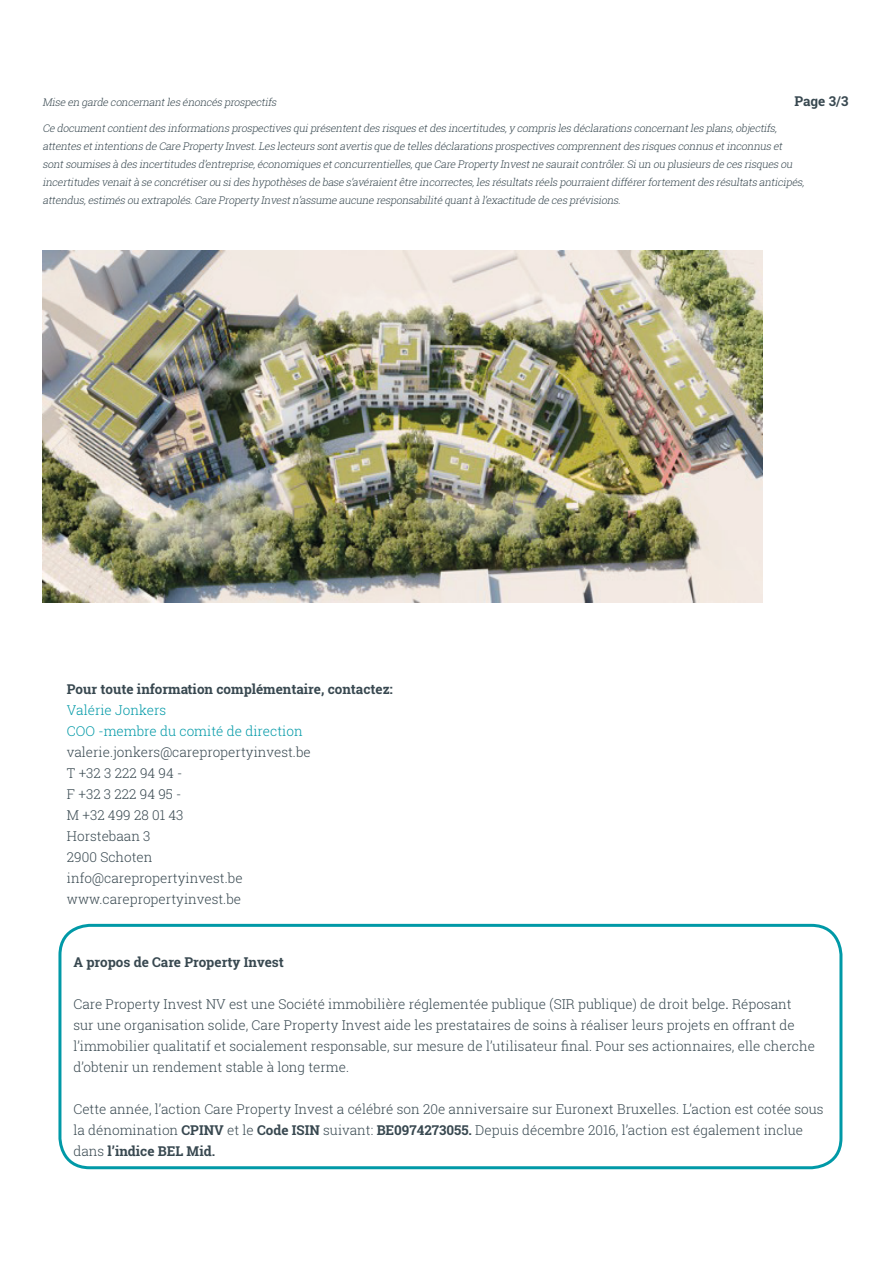
<style>
.page{position:relative;width:893px;height:1263px;background:#fff}
.page>*{position:absolute;margin:0;border:0;box-sizing:border-box;transform-origin:0 0}
.body-light_9pt{font:300 13.5px/21px "Roboto Slab";color:#384850}
.body-light_9pt-2{font:700 13.5px "Roboto Slab";color:#384850}
.body-light_9pt-3{font:300 13.5px "Roboto Slab";color:#0099a7}
.opmerking-cursief-li{font:italic 300 10.5px/18px "Roboto Slab";color:#384850}
.s1{font-weight:400}
.s2{font-weight:700}
</style>
<div class="page">
<div style="left:58px;top:924px;width:784px;height:245px;border:3px solid #0099a7;border-radius:30px"></div>
<img style="left:43px;top:251px;width:719px;height:351px">
<p class="body-light_9pt-2" style="left:794px;top:92px;width:55px">Page 3/3</p>
<p class="opmerking-cursief-li" style="left:43px;top:93px;width:238px">Mise en garde concernantlesénoncésprospectifs</p>
<p class="opmerking-cursief-li" style="left:43px;top:119px;width:765px">Ce documentcontientdesinformationsprospectivesquiprésententdesrisquesetdesincertitudes,y comprislesdéclarationsconcernantlesplans,objectifs, attentesetintentionsde Care Property Invest.Leslecteurssontavertisque de tellesdéclarationsprospectivescomprennentdesrisquesconnusetinconnuset sontsoumisesà desincertitudesd’entreprise,économiquesetconcurrentielles,que Care Property Investne sauraitcontrôler.Siun ou plusieursde cesrisquesou incertitudesvenaità se concrétiserou sideshypothèsesde base s’avéraientêtre incorrectes,lesrésultatsréelspourraientdifférerfortementdesrésultatsanticipés, attendus,estimésou extrapolés.Care Property Investn’assume aucune responsabilité quantà l’exactitude de cesprévisions.</p>
<p class="body-light_9pt-2" style="left:67px;top:680px;width:327px">Pour toute information complémentaire, contactez:</p>
<p class="body-light_9pt-3" style="left:67px;top:701px;width:101px">Valérie Jonkers</p>
<p class="body-light_9pt-3" style="left:67px;top:722px;width:237px">COO -membre du comité de direction</p>
<p class="body-light_9pt" style="left:67px;top:742px;width:245px">valerie.jonkers@carepropertyinvest.be</p>
<p class="body-light_9pt" style="left:67px;top:763px;width:117px">T +32 3 222 94 94 -</p>
<p class="body-light_9pt" style="left:67px;top:784px;width:116px">F +32 3 222 94 95 -</p>
<p class="body-light_9pt" style="left:67px;top:805px;width:118px">M +32 499 28 01 43</p>
<p class="body-light_9pt" style="left:67px;top:826px;width:85px">Horstebaan 3</p>
<p class="body-light_9pt" style="left:67px;top:847px;width:87px">2900 Schoten</p>
<p class="body-light_9pt" style="left:67px;top:868px;width:177px">info@carepropertyinvest.be</p>
<p class="body-light_9pt" style="left:67px;top:889px;width:176px">www.carepropertyinvest.be</p>
<p class="body-light_9pt-2" style="left:73px;top:953px;width:212px">A propos de Care Property Invest</p>
<p class="body-light_9pt" style="left:73px;top:994px;width:743px">Care Property Invest NV est une Société immobilière réglementée publique (SIR publique) de droit belge<span class="s1">.</span> Réposant sur une organisation solide, Care Property Invest aide les prestataires de soins à réaliser leurs projets en offrant de l’immobilier qualitatif et socialement responsable, sur mesure de l’utilisateur final. Pour ses actionnaires, elle cherche d’obtenir un rendement stable à long terme.</p>
<p class="body-light_9pt" style="left:73px;top:1099px;width:752px">Cette année, l’action Care Property Invest a célébré son 20e anniversaire sur Euronext Bruxelles. L’action est cotée sous la dénomination <span class="s2">CPINV</span> et le <span class="s2">Code ISIN</span> suivant: <span class="s2">BE0974273055.</span> Depuis décembre 2016, l’action est également inclue dans <span class="s2">l’indice BEL Mid.</span></p>
</div>
